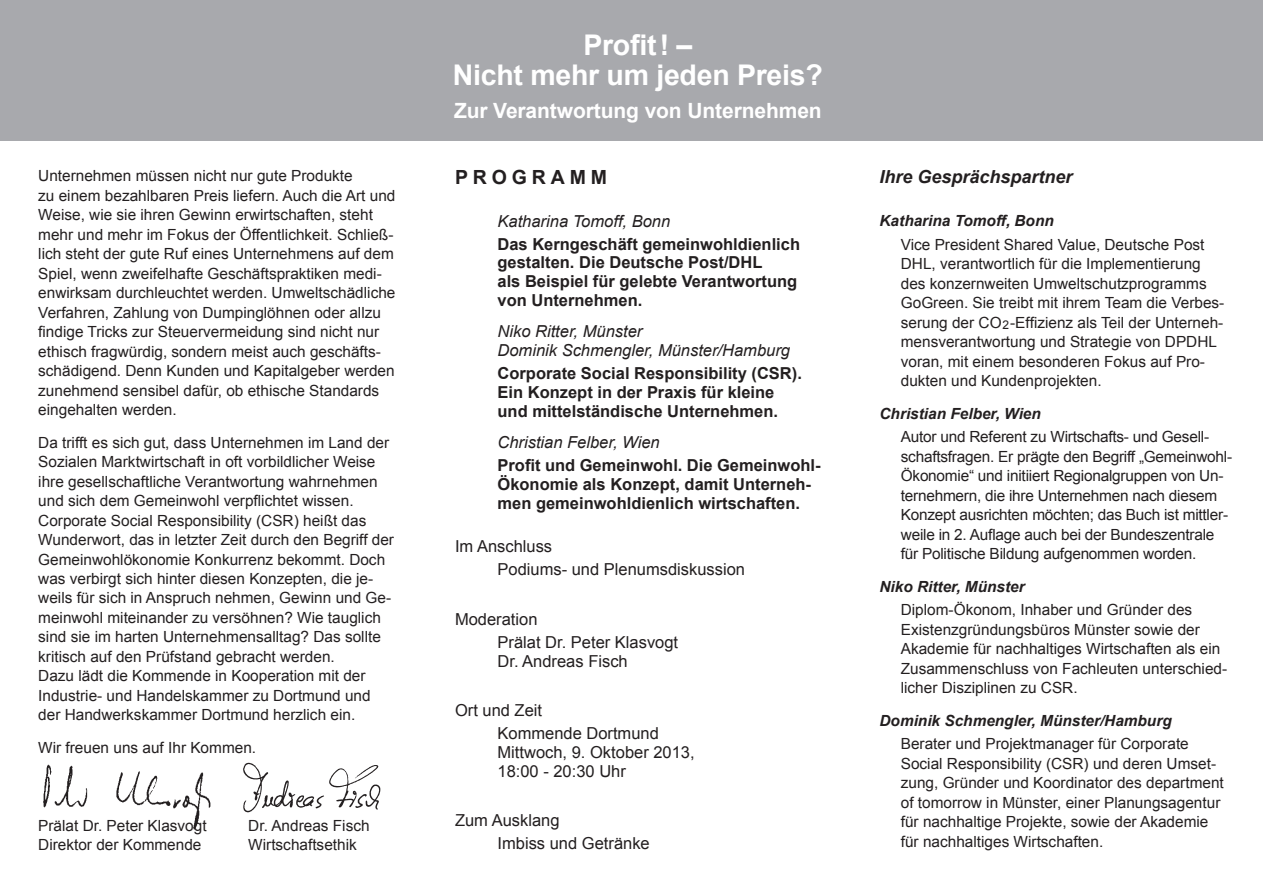
<style>
.page{position:relative;width:1263px;height:893px;background:#fff}
.page>*{position:absolute;margin:0;border:0;box-sizing:border-box;transform-origin:0 0}
.t1{font:700 28.5px/30px "Arial";letter-spacing:-.01em;color:#fff;text-align:center}
.t2{font:700 21px "Arial";letter-spacing:-.005em;color:#fff}
.t3{font:700 19.5px "Arial";letter-spacing:.25em;color:#231f20}
.t4{font:italic 700 18px "Arial";color:#231f20}
.t5{font:700 16.5px/18.8px "Arial";color:#231f20}
.t6{font:16.5px/23px "Arial";color:#231f20}
.t7{font:italic 16.5px/18.8px "Arial";color:#231f20}
.t8{font:15.3px/19.5px "Arial";color:#231f20}
.t9{font:italic 700 15.3px "Arial";color:#231f20}
</style>
<div class="page">
<div style="left:0;top:0;width:1263px;height:140px;background:#a8a9ad"></div>
<img style="left:243px;top:762px;width:137px;height:50px">
<img style="left:43px;top:764px;width:168px;height:66px">
<p class="t8" style="left:38px;top:166px;width:359px">Unternehmen müssen nicht nur gute Produkte<br>zu einem bezahlbaren Preis liefern. Auch die Art und Weise, wie sie ihren Gewinn erwirtschaften, steht mehr und mehr im Fokus der Öffentlichkeit. Schließ&shy;lich steht der gute Ruf eines Unternehmens auf dem Spiel, wenn zweifelhafte Geschäftspraktiken medi&shy;enwirksam durchleuchtet werden. Umweltschädliche Verfahren, Zahlung von Dumpinglöhnen oder allzu findige Tricks zur Steuervermeidung sind nicht nur ethisch fragwürdig, sondern meist auch geschäfts&shy;schädigend. Denn Kunden und Kapitalgeber werden zunehmend sensibel dafür, ob ethische Standards eingehalten werden.</p>
<p class="t8" style="left:38px;top:433px;width:357px">Da trifft es sich gut, dass Unternehmen im Land der Sozialen Marktwirtschaft in oft vorbildlicher Weise ihre gesellschaftliche Verantwortung wahrnehmen und sich dem Gemeinwohl verpflichtet wissen.<br>Corporate Social Responsibility (CSR) heißt das Wunderwort, das in letzter Zeit durch den Begriff der Gemeinwohlökonomie Konkurrenz bekommt. Doch was verbirgt sich hinter diesen Konzepten, die je&shy;weils für sich in Anspruch nehmen, Gewinn und Ge&shy;meinwohl miteinander zu versöhnen? Wie tauglich sind sie im harten Unternehmensalltag? Das sollte kritisch auf den Prüfstand gebracht werden.<br>Dazu lädt die Kommende in Kooperation mit der Industrie- und Handelskammer zu Dortmund und der Handwerkskammer Dortmund herzlich ein.</p>
<p class="t8" style="left:38px;top:738px;width:219px">Wir freuen uns auf Ihr Kommen.</p>
<p class="t8" style="left:38px;top:816px;width:170px">Prälat Dr. Peter Klasvogt</p>
<p class="t8" style="left:248px;top:816px;width:123px">Dr. Andreas Fisch</p>
<p class="t8" style="left:38px;top:835px;width:165px">Direktor der Kommende</p>
<p class="t8" style="left:248px;top:835px;width:110px">Wirtschaftsethik</p>
<h1 class="t1" style="left:453px;top:31px;width:371px">Profit ! –<br>Nicht mehr um jeden Preis?</h1>
<h2 class="t2" style="left:454px;top:97px;width:369px">Zur Verantwortung von Unternehmen</h2>
<p class="t3" style="left:455px;top:165px;width:134px">Pro gramm</p>
<p class="t7" style="left:497px;top:212px;width:174px">Katharina Tomoff, Bonn</p>
<p class="t5" style="left:497px;top:235px;width:304px">Das Kerngeschäft gemeinwohldienlich gestalten. Die Deutsche Post/DHL<br>als Beispiel für gelebte Verantwortung von Unternehmen.</p>
<p class="t7" style="left:497px;top:322px;width:294px">Niko Ritter, Münster<br>Dominik Schmengler, Münster/Hamburg</p>
<p class="t5" style="left:497px;top:364px;width:306px">Corporate Social Responsibility (CSR).<br>Ein Konzept in der Praxis für kleine und mittelständische Unternehmen.</p>
<p class="t7" style="left:497px;top:433px;width:164px">Christian Felber, Wien</p>
<p class="t5" style="left:497px;top:456px;width:325px">Profit und Gemeinwohl. Die Gemeinwohl-<br>Ökonomie als Konzept, damit Unterneh&shy;men gemeinwohldienlich wirtschaften.</p>
<p class="t6" style="left:497px;top:535px;width:249px;text-indent:-43px">Im Anschluss<br>Podiums- und Plenumsdiskussion</p>
<p class="t6" style="left:497px;top:608px;width:182px;text-indent:-43px">Moderation<br>Prälat Dr. Peter Klasvogt</p>
<p class="t6" style="left:497px;top:649px;width:132px">Dr. Andreas Fisch</p>
<p class="t6" style="left:497px;top:699px;width:163px;text-indent:-43px">Ort und Zeit<br>Kommende Dortmund</p>
<p class="t6" style="left:497px;top:743px;width:199px;line-height:18.8px">Mittwoch, 9. Oktober 2013,<br>18:00 - 20:30 Uhr</p>
<p class="t6" style="left:497px;top:809px;width:154px;text-indent:-43px">Zum Ausklang<br>Imbiss und Getränke</p>
<p class="t4" style="left:879px;top:165px;width:195px">Ihre Gesprächspartner</p>
<p class="t9" style="left:879px;top:211px;width:176px">Katharina Tomoff, Bonn</p>
<p class="t8" style="left:901px;top:235px;width:325px">Vice President Shared Value, Deutsche Post DHL, verantwortlich für die Implementierung des konzernweiten Umweltschutzprogramms GoGreen. Sie treibt mit ihrem Team die Verbes&shy;serung der CO<sub>2</sub>-Effizienz als Teil der Unterneh&shy;mensverantwortung und Strategie von DPDHL voran, mit einem besonderen Fokus auf Pro&shy;dukten und Kundenprojekten.</p>
<p class="t9" style="left:879px;top:403px;width:163px">Christian Felber, Wien</p>
<p class="t8" style="left:901px;top:427px;width:333px">Autor und Referent zu Wirtschafts- und Gesell&shy;schaftsfragen. Er prägte den Begriff „Gemeinwohl-Ökonomie“ und initiiert Regionalgruppen von Un&shy;ternehmern, die ihre Unternehmen nach diesem Konzept ausrichten möchten; das Buch ist mittler&shy;weile in 2. Auflage auch bei der Bundeszentrale für Politische Bildung aufgenommen worden.</p>
<p class="t9" style="left:879px;top:576px;width:147px">Niko Ritter, Münster</p>
<p class="t8" style="left:901px;top:600px;width:328px">Diplom-Ökonom, Inhaber und Gründer des Existenzgründungsbüros Münster sowie der Akademie für nachhaltiges Wirtschaften als ein Zusammenschluss von Fachleuten unterschied&shy;licher Disziplinen zu CSR.</p>
<p class="t9" style="left:879px;top:710px;width:294px">Dominik Schmengler, Münster/Hamburg</p>
<p class="t8" style="left:901px;top:734px;width:325px">Berater und Projektmanager für Corporate Social Responsibility (CSR) und deren Umset&shy;zung, Gründer und Koordinator des department of tomorrow in Münster, einer Planungsagentur für nachhaltige Projekte, sowie der Akademie für nachhaltiges Wirtschaften.</p>
</div>
